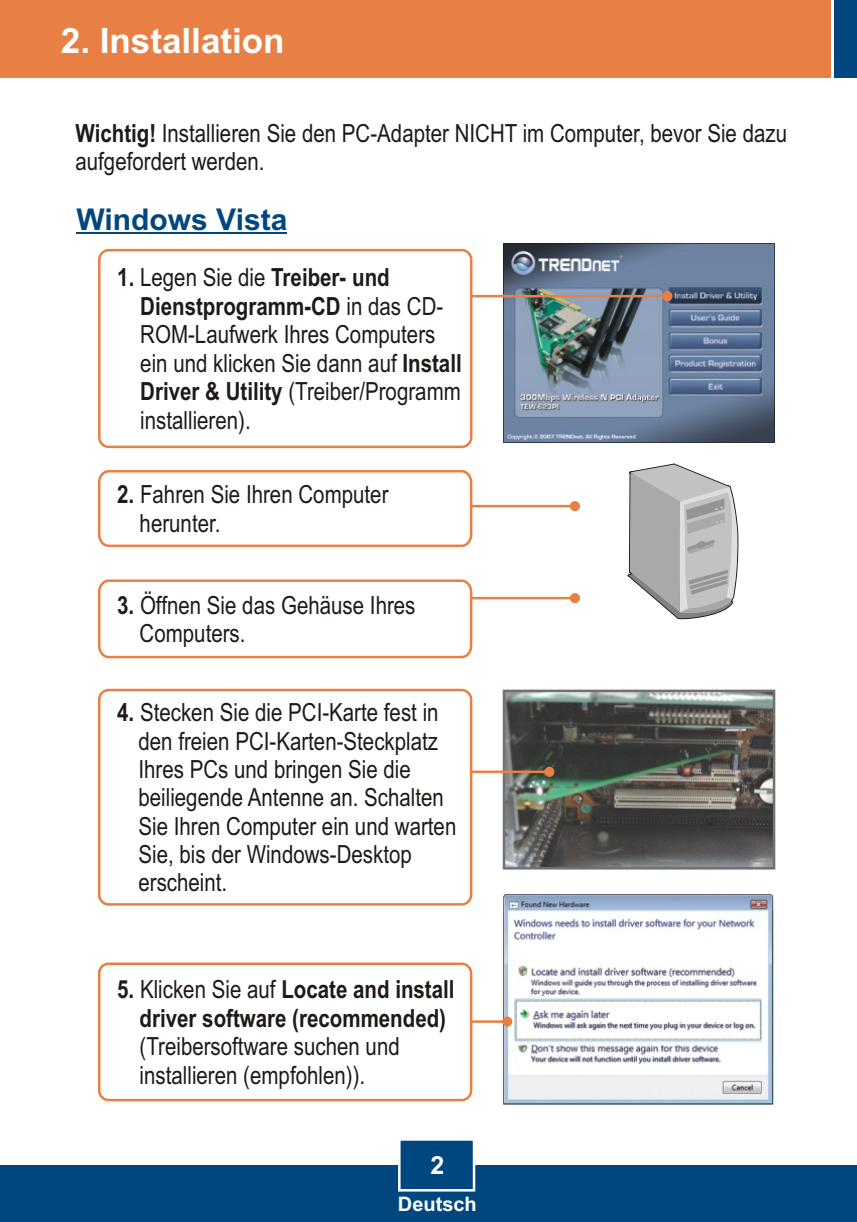
<style>
.page{position:relative;width:857px;height:1222px;background:#fff}
.page>*{position:absolute;margin:0;border:0;box-sizing:border-box;transform-origin:0 0}
.t1{font:700 35px "Arial";color:#fff}
.t2{font:700 30px "Arial";color:#004780}
.t3{font:25px/28.2px "Arial Narrow";color:#1f1a17}
.t4{font:700 25px/28.5px "Arial Narrow";color:#1f1a17;text-align:center}
.t5{font:700 25px "Arial";color:#fff}
.t6{font:700 20px "Arial";color:#fff}
.s1{font-weight:700}
.s2{font-weight:400}
</style>
<div class="page">
<img style="left:504px;top:243px;width:270px;height:200px">
<svg style="left:472px;top:291px;width:200px;height:10px;background:#a18e85"></svg>
<img style="left:507px;top:693px;width:264px;height:172px">
<div style="left:503px;top:689px;width:272px;height:180px;border:3px solid #737070"></div>
<svg style="left:472px;top:766px;width:82px;height:10px"></svg>
<div style="left:0;top:1165px;width:857px;height:56px;background:#004780"></div>
<div style="left:0;top:0;width:831px;height:78px;background:#e88045"></div>
<div style="left:834px;top:0;width:23px;height:78px;background:#004780"></div>
<svg style="left:398px;top:1140px;width:78px;height:52px"></svg>
<img style="left:504px;top:894px;width:270px;height:209px">
<hr style="left:76px;top:232px;width:211px;height:2px;background:#004780">
<svg style="left:627px;top:463px;width:111px;height:157px"></svg>
<svg style="left:472px;top:1016px;width:40px;height:10px"></svg>
<div style="left:98px;top:962px;width:374px;height:139px;background:#fff;border:3px solid #e88045;border-radius:9px"></div>
<svg style="left:98px;top:470px;width:482px;height:78px"></svg>
<svg style="left:98px;top:579px;width:482px;height:80px"></svg>
<div style="left:98px;top:688px;width:374px;height:217px;background:#fff;border:3px solid #e88045;border-radius:9px"></div>
<div style="left:98px;top:249px;width:374px;height:199px;background:#fff;border:3px solid #e88045;border-radius:9px"></div>
<h1 class="t1" style="left:61px;top:27px;width:225px">2. Installation</h1>
<p class="t3" style="left:75px;top:121px;width:713px"><span class="s1">Wichtig!</span> Installieren Sie den PC-Adapter NICHT im Computer, bevor Sie dazu aufgefordert werden.</p>
<p class="t2" style="left:76px;top:208px;width:212px">Windows Vista</p>
<p class="t3" style="left:140px;top:265px;width:323px;text-indent:-23px"><span class="s1">1.</span> Legen Sie die <span class="s1">Treiber- und<br>Dienstprogramm-CD</span> in das CD-<br>ROM-Laufwerk Ihres Computers ein und klicken Sie dann auf <span class="s1">Install<br>Driver &amp; Utility</span> (Treiber/Programm installieren).</p>
<p class="t3" style="left:140px;top:483px;width:250px;text-indent:-22px"><span class="s1">2.</span> Fahren Sie Ihren Computer herunter.</p>
<p class="t3" style="left:140px;top:593px;width:277px;text-indent:-22px"><span class="s1">3.</span> Öffnen Sie das Gehäuse Ihres<br>Computers.</p>
<p class="t3" style="left:138px;top:700px;width:319px;text-indent:-21px"><span class="s1">4.</span> Stecken Sie die PCI-Karte fest in den freien PCI-Karten-Steckplatz<br>Ihres PCs und bringen Sie die beiliegende Antenne an. Schalten<br>Sie Ihren Computer ein und warten<br>Sie, bis der Windows-Desktop erscheint.</p>
<p class="t4" style="left:117px;top:977px;width:339px">5. <span class="s2">Klicken Sie auf</span> Locate and install driver software (recommended)</p>
<p class="t3" style="left:140px;top:1034px;width:262px">(Treibersoftware suchen und installieren (empfohlen)).</p>
<p class="t5" style="left:430px;top:1155px;width:15px">2</p>
<p class="t6" style="left:398px;top:1196px;width:80px">Deutsch</p>
</div>
